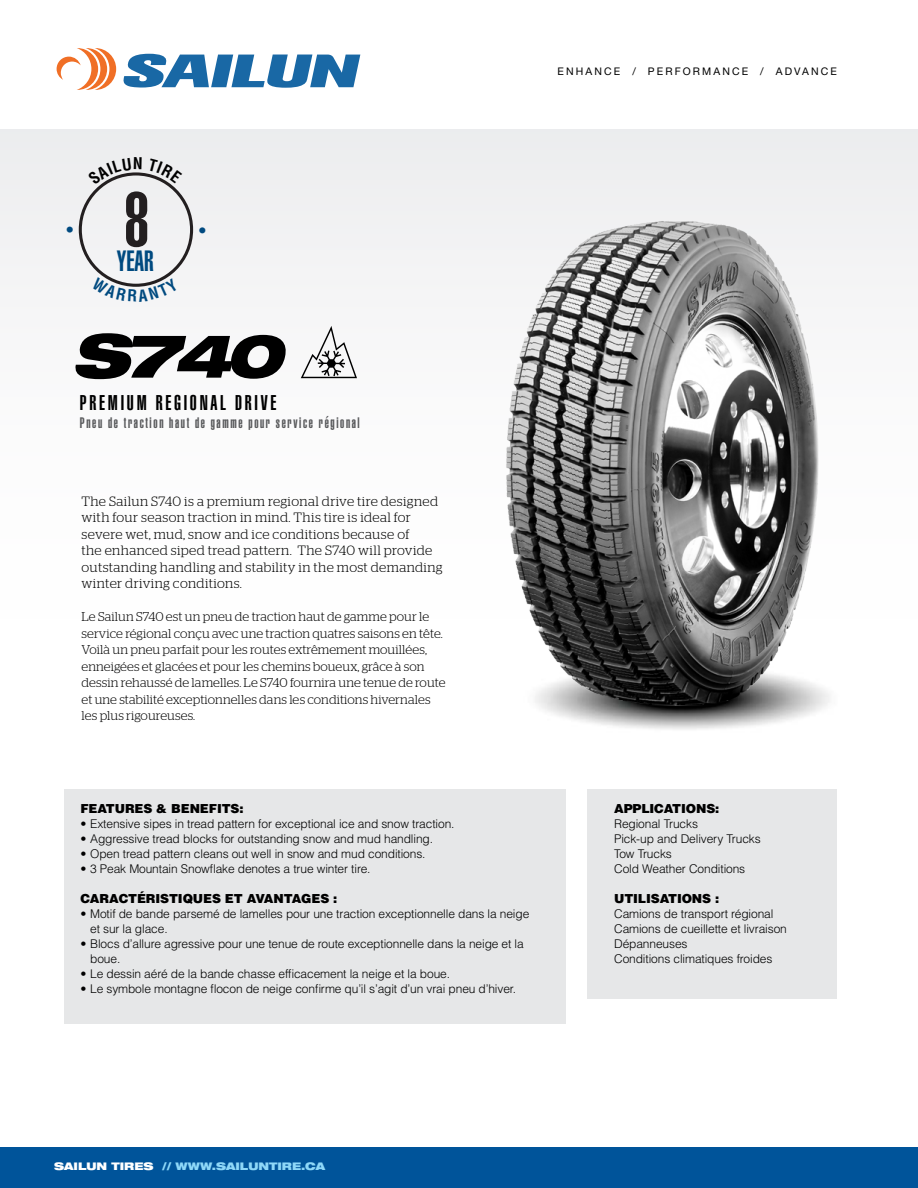
<style>
.page{position:relative;width:918px;height:1188px;background:#fff}
.page>*{position:absolute;margin:0;border:0;box-sizing:border-box;transform-origin:0 0}
.t1{font:76.5px "Helvetica LT Std Ultra Comp";color:#231f20}
.t2{font:italic 900 expanded 60.15px "Helvetica Neue LT Std";color:#000}
.t3{font:28.8px "Helvetica LT Std Ultra Comp";color:#004a80}
.t4{font:21px "Helvetica LT Std Ultra Comp";letter-spacing:.13em;color:#000}
.t5{font:700 condensed 16.05px "Helvetica LT Std";color:#004a80}
.t6{font:15px "Helvetica LT Std Ultra Comp";letter-spacing:.11em;color:#58595b}
.t7{font:300 13.5px/16.5px "Stag";letter-spacing:.03em;color:#000}
.t8{font:300 12.75px/16.5px "Stag";letter-spacing:.01em;color:#000}
.t9{font:900 12.45px "Helvetica LT Std";letter-spacing:-.01em;color:#000}
.t10{font:300 12px/15px "Helvetica LT Std";letter-spacing:-.01em;color:#000}
.t11{font:900 expanded 10.5px "Helvetica Neue LT Std";color:#8ed8f8}
.t12{font:10.5px "Helvetica Neue LT Std";letter-spacing:.2em;color:#000}
.s1{color:#fff}
</style>
<div class="page">
<div style="left:0;top:1148px;width:918px;height:40px;background:#00549a"></div>
<div style="left:0;top:129px;width:918px;height:520px;background:#f8f8f9"></div>
<svg style="left:123px;top:54px;width:237px;height:34px"></svg>
<svg style="left:57px;top:48px;width:59px;height:42px"></svg>
<div style="left:64px;top:789px;width:501px;height:235px;background:#e6e7e8"></div>
<div style="left:587px;top:789px;width:250px;height:210px;background:#e6e7e8"></div>
<img style="left:506px;top:221px;width:324px;height:509px">
<svg style="left:301px;top:326px;width:56px;height:52px"></svg>
<svg style="left:104px;top:277px;width:64px;height:10px"></svg>
<svg style="left:88px;top:157px;width:54px;height:28px"></svg>
<svg style="left:148px;top:159px;width:34px;height:24px"></svg>
<p class="t12" style="left:558px;top:65px;width:63px">ENHANCE</p>
<p class="t12" style="left:632px;top:65px;width:116px">/ PE RFORMANCE</p>
<p class="t12" style="left:760px;top:65px;width:77px">/ ADVANCE</p>
<h1 class="t1" style="left:124px;top:176px;width:27px">8</h1>
<h3 class="t3" style="left:117px;top:244px;width:38px">YEAR</h3>
<h3 class="t5" style="left:213px;top:227px;width:8px;rotate:90deg">•</h3>
<h2 class="t2" style="left:72px;top:317px;width:213px">S740</h2>
<h3 class="t4" style="left:80px;top:391px;width:198px">PREMIUM REGIONAL DRIVE</h3>
<p class="t6" style="left:80px;top:414px;width:282px">Pneu de traction haut de gamme pour service régional</p>
<p class="t7" style="left:82px;top:493px;width:363px">The Sailun S740 is a premium regional drive tire designed with four season traction in mind. This tire is ideal for severe wet, mud, snow and ice conditions because of<br>the enhanced siped tread pattern. The S740 will provide outstanding handling and stability in the most demanding winter driving conditions.</p>
<p class="t8" style="left:82px;top:608px;width:365px">Le Sailun S740 est un pneu de traction haut de gamme pour le service régional conçu avec une traction quatres saisons en tête.<br>Voilà un pneu parfait pour les routes extrêmement mouillées, enneigées et glacées et pour les chemins boueux, grâce à son dessin rehaussé de lamelles. Le S740 fournira une tenue de route et une stabilité exceptionnelles dans les conditions hivernales les plus rigoureuses.</p>
<p class="t9" style="left:80px;top:801px;width:165px">FEATURES &amp; BENEFITS:</p>
<p class="t10" style="left:80px;top:816px;width:376px">• Extensive sipes in tread pattern for exceptional ice and snow traction.</p>
<p class="t10" style="left:80px;top:831px;width:354px">• Aggressive tread blocks for outstanding snow and mud handling.</p>
<p class="t10" style="left:80px;top:846px;width:347px">• Open tread pattern cleans out well in snow and mud conditions.</p>
<p class="t10" style="left:80px;top:861px;width:292px">• 3 Peak Mountain Snowflake denotes a true winter tire.</p>
<p class="t9" style="left:80px;top:891px;width:258px">CARACTÉRISTIQUES ET AVANTAGES :</p>
<p class="t10" style="left:90px;top:906px;width:441px;text-indent:-10px">• Motif de bande parsemé de lamelles pour une traction exceptionnelle dans la neige et sur la glace.</p>
<p class="t10" style="left:90px;top:936px;width:435px;text-indent:-10px">• Blocs d’allure agressive pour une tenue de route exceptionnelle dans la neige et la boue.</p>
<p class="t10" style="left:80px;top:966px;width:371px">• Le dessin aéré de la bande chasse efficacement la neige et la boue.</p>
<p class="t10" style="left:80px;top:981px;width:437px">• Le symbole montagne flocon de neige confirme qu’il s’agit d’un vrai pneu d’hiver.</p>
<p class="t9" style="left:614px;top:801px;width:107px">APPLICATIONS:</p>
<p class="t10" style="left:614px;top:816px;width:148px">Regional Trucks<br>Pick-up and Delivery Trucks<br>Tow Trucks<br>Cold Weather Conditions</p>
<p class="t9" style="left:614px;top:891px;width:107px">UTILISATIONS :</p>
<p class="t10" style="left:614px;top:906px;width:174px">Camions de transport régional<br>Camions de cueillette et livraison<br>Dépanneuses<br>Conditions climatiques froides</p>
<p class="t11" style="left:54px;top:1159px;width:273px"><span class="s1">SAILUN TIRES</span> // WWW.SAILUNTIRE.CA</p>
</div>
